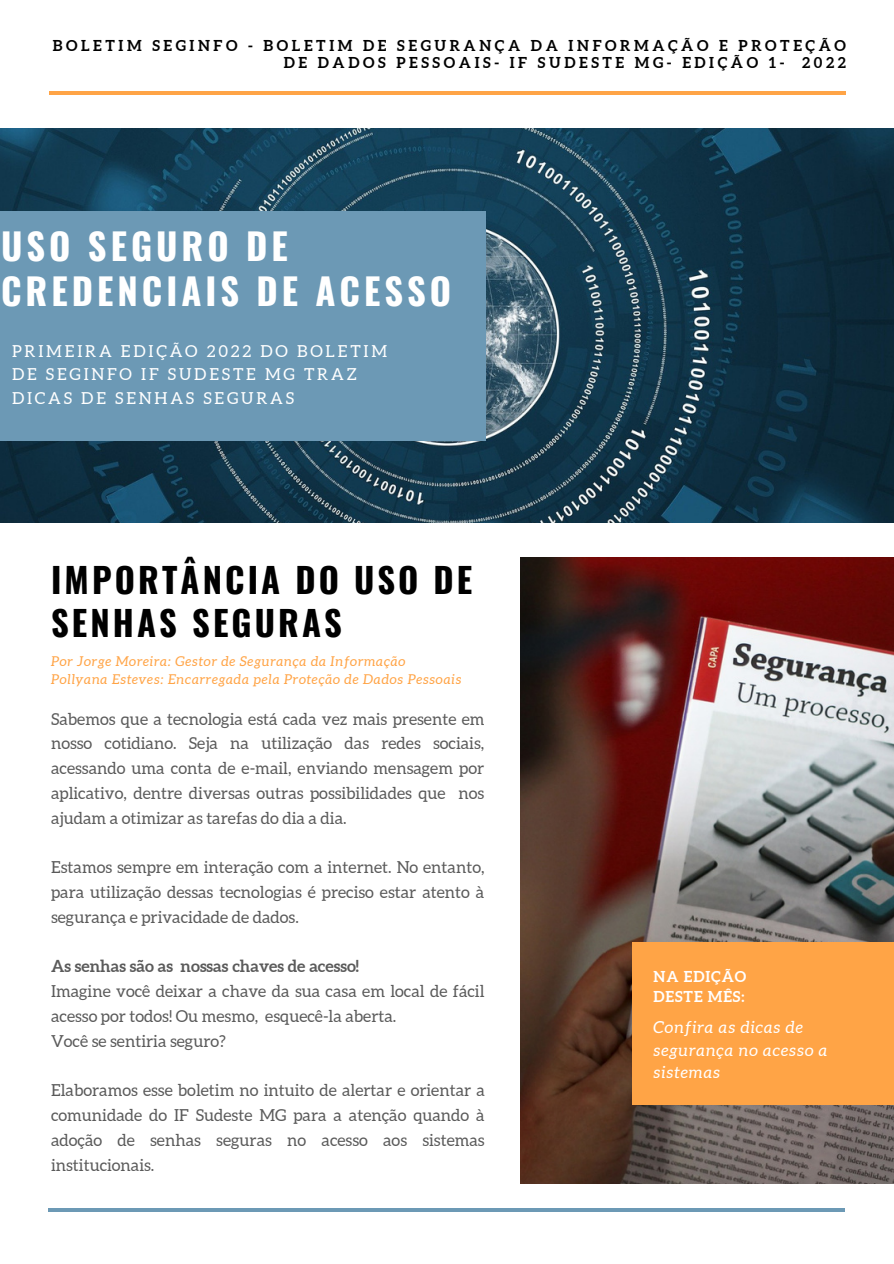
<style>
.page{position:relative;width:894px;height:1264px;background:#fff}
.page>*{position:absolute;margin:0;border:0;box-sizing:border-box;transform-origin:0 0}
.t1{font:700 36.45px/45px "Oswald";letter-spacing:.11em;color:#fff}
.t2{font:700 34.5px/42.8px "Oswald";letter-spacing:.09em;color:#000}
.t3{font:16.5px/24.8px "Aleo";color:#000;text-align:justify}
.t4{font:16.5px/23.7px "Aleo";letter-spacing:.17em;color:#fff}
.t5{font:italic 16.5px/22.5px "Aleo";letter-spacing:.06em;color:#fff}
.t6{font:700 16.5px "Aleo";color:#000}
.t7{font:700 15px "Aleo";letter-spacing:.24em;color:#000}
.t8{font:700 15px "Aleo";letter-spacing:.06em;color:#fff}
.t9{font:italic 13.5px "Aleo";letter-spacing:.06em;color:#ffa446}
</style>
<div class="page">
<img style="left:0;top:129px;width:893px;height:394px">
<img style="left:520px;top:557px;width:373px;height:626px">
<div style="left:632px;top:942px;width:261px;height:162px;background:#ffa446"></div>
<hr style="left:49px;top:91px;width:796px;height:3px;background:#ffa446">
<hr style="left:48px;top:1208px;width:796px;height:3px;background:#6c99b5">
<div style="left:0;top:211px;width:485px;height:230px;background:#6c99b5"></div>
<p class="t7" style="left:53px;top:37px;width:794px">BOLETIM SEGINFO - BOLETIM DE SEGURANÇA DA INFORMAÇÃO E PROTEÇÃO</p>
<p class="t7" style="left:284px;top:54px;width:563px">DE DADOS PESSOAIS- IF SUDESTE MG- EDIÇÃO 1- 2022</p>
<p class="t1" style="left:1px;top:222px;width:451px">USO SEGURO DE<br>CREDENCIAIS DE ACESSO</p>
<p class="t4" style="left:12px;top:339px;width:376px">PRIMEIRA EDIÇÃO 2022 DO BOLETIM<br>DE SEGINFO IF SUDESTE MG TRAZ<br>DICAS DE SENHAS SEGURAS</p>
<p class="t2" style="left:51px;top:557px;width:422px">IMPORTÂNCIA DO USO DE<br>SENHAS SEGURAS</p>
<p class="t9" style="left:51px;top:653px;width:356px">Por Jorge Moreira: Gestor de Segurança da Informação</p>
<p class="t9" style="left:51px;top:671px;width:411px">Pollyana Esteves: Encarregada pela Proteção de Dados Pessoais</p>
<p class="t3" style="left:51px;top:706px;width:435px">Sabemos que a tecnologia está cada vez mais presente em nosso cotidiano. Seja na utilização das redes sociais, acessando uma conta de e-mail, enviando mensagem por aplicativo, dentre diversas outras possibilidades que nos ajudam a otimizar as tarefas do dia a dia.</p>
<p class="t3" style="left:51px;top:854px;width:435px">Estamos sempre em interação com a internet. No entanto, para utilização dessas tecnologias é preciso estar atento à segurança e privacidade de dados.</p>
<p class="t6" style="left:51px;top:956px;width:309px">As senhas são as nossas chaves de acesso!</p>
<p class="t3" style="left:51px;top:978px;width:434px;text-align:left">Imagine você deixar a chave da sua casa em local de fácil acesso por todos! Ou mesmo, esquecê-la aberta.<br>Você se sentiria seguro?</p>
<p class="t3" style="left:51px;top:1077px;width:435px">Elaboramos esse boletim no intuito de alertar e orientar a comunidade do IF Sudeste MG para a atenção quando à adoção de senhas seguras no acesso aos sistemas institucionais.</p>
<p class="t8" style="left:653px;top:967px;width:94px">NA EDIÇÃO</p>
<p class="t8" style="left:653px;top:987px;width:92px">DESTE MÊS:</p>
<p class="t5" style="left:653px;top:1015px;width:175px">Confira as dicas de segurança no acesso a sistemas</p>
</div>
